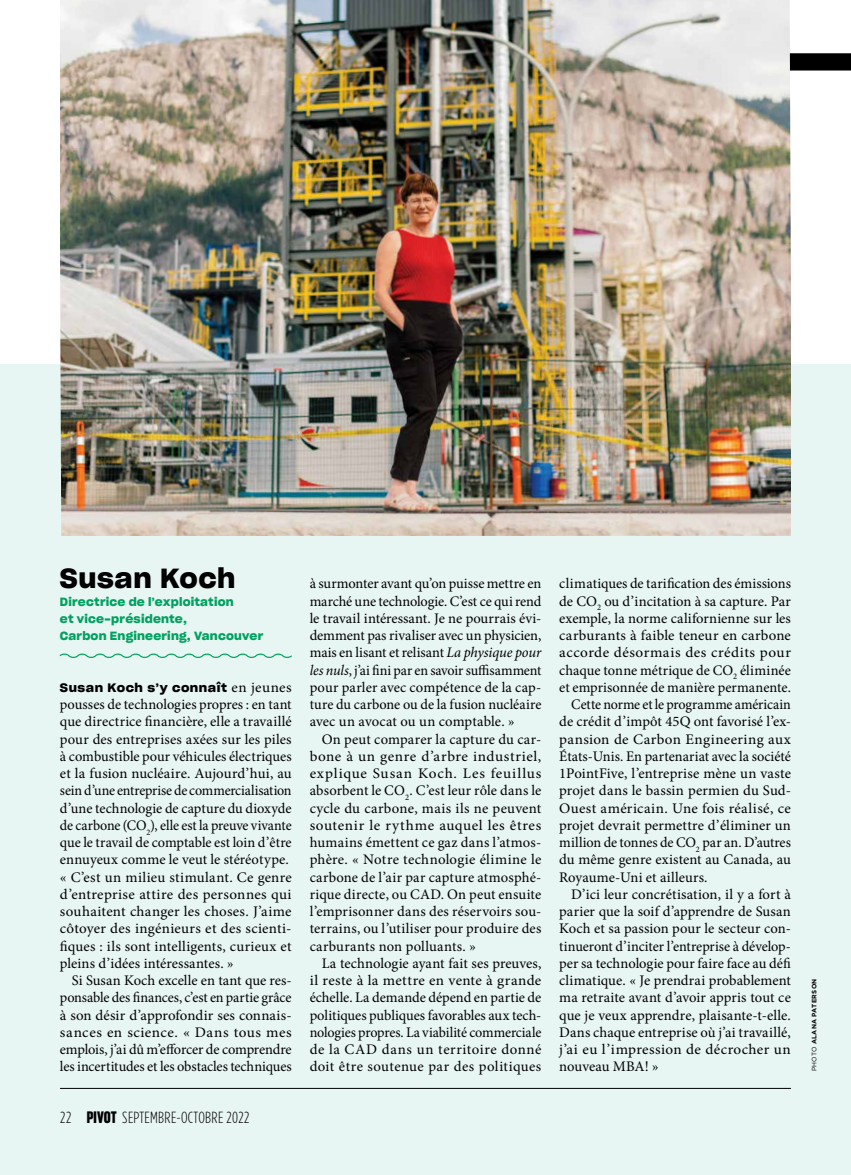
<style>
.page{position:relative;width:851px;height:1175px;background:#fff}
.page>*{position:absolute;margin:0;border:0;box-sizing:border-box;transform-origin:0 0}
.t1{font:27px "Sharp Grotesk Sm Bold 21";letter-spacing:.025em;color:#000}
.t2{font:300 16.2px "Gotham Condensed";letter-spacing:.02em;color:#000}
.t3{font:14.7px/17.2px "Minion Pro";letter-spacing:.005em;color:#000;text-align:justify}
.t4{font:14.7px/17.2px "Minion Pro";letter-spacing:.005em;color:#000;text-align:justify;scale:.96 1}
.t5{font:12px "Sharp Grotesk Sm Bold 21";letter-spacing:.045em;color:#000}
.t6{font:11.7px/17.2px "Sharp Grotesk Sm Bold 21";letter-spacing:.02em;color:#00a160}
.t7{font:700 6.3px "Gotham";letter-spacing:.045em;color:#000}
.s1{font-family:"Minion Pro";font-size:14.7px}
.s2{font-family:"Sharp Grotesk Bold 14";font-weight:400}
.s3{font-style:italic}
.s4{font-weight:400}
</style>
<div class="page">
<div style="left:0;top:364px;width:850px;height:810px;background:#e7f5f3"></div>
<svg style="left:59px;top:653px;width:233px;height:5px"></svg>
<hr style="left:60px;top:1088px;width:731px;height:1px;background:#000">
<div style="left:60px;top:53px;width:790px;height:17px;background:#000"></div>
<img style="left:60px;top:0;width:730px;height:536px">
<p class="t1" style="left:60px;top:556px;width:177px">Susan Koch</p>
<p class="t6" style="left:60px;top:592px;width:205px">Directrice de l’exploitation<br>et vice-présidente,<br>Carbon Engineering, Vancouver</p>
<p class="t5" style="left:60px;top:677px;width:233px">Susan Koch s’y connaît <span class="s1">en jeunes</span></p>
<p class="t3" style="left:60px;top:696px;width:233px;text-align:left">pousses de technologies propres : en tant que directrice financière, elle a travaillé pour des entreprises axées sur les piles à combustible pour véhicules électriques et la fusion nucléaire. Aujourd’hui, au sein d’une entreprise de commercialisation d’une technologie de capture du dioxyde de carbone (CO<sub>2</sub>), elle est la preuve vivante que le travail de comptable est loin d’être ennuyeux comme le veut le stéréotype. « C’est un milieu stimulant. Ce genre d’entreprise attire des personnes qui souhaitent changer les choses. J’aime côtoyer des ingénieurs et des scienti&shy;fiques : ils sont intelligents, curieux et pleins d’idées intéressantes. »</p>
<p class="t3" style="left:60px;top:971px;width:233px;text-indent:12px">Si Susan Koch excelle en tant que res&shy;ponsable des finances, c’est en partie grâce à son désir d’approfondir ses connais&shy;sances en science. « Dans tous mes emplois, j’ai dû m’efforcer de comprendre les incertitudes et les obstacles techniques</p>
<p class="t2" style="left:60px;top:1108px;width:191px">22 <span class="s2">PIVOT</span> SEPTEMBRE-OCTOBRE 2022</p>
<p class="t3" style="left:309px;top:575px;width:233px">à surmonter avant qu’on puisse mettre en marché une technologie. C’est ce qui rend le travail intéressant. Je ne pourrais évi&shy;demment pas rivaliser avec un physicien, mais en lisant et relisant <span class="s3">La physique pour les nuls</span>, j’ai fini par en savoir suffisamment pour parler avec compétence de la cap&shy;ture du carbone ou de la fusion nucléaire avec un avocat ou un comptable. »</p>
<p class="t3" style="left:309px;top:730px;width:233px;text-indent:12px">On peut comparer la capture du car&shy;bone à un genre d’arbre industriel, explique Susan Koch. Les feuillus absorbent le CO<sub>2</sub>. C’est leur rôle dans le cycle du carbone, mais ils ne peuvent soutenir le rythme auquel les êtres humains émettent ce gaz dans l’atmos&shy;phère. « Notre technologie élimine le carbone de l’air par capture atmosphé&shy;rique directe, ou CAD. On peut ensuite l’emprisonner dans des réservoirs sou&shy;terrains, ou l’utiliser pour produire des carburants non polluants. »</p>
<p class="t3" style="left:309px;top:954px;width:233px;text-indent:12px">La technologie ayant fait ses preuves, il reste à la mettre en vente à grande échelle. La demande dépend en partie de politiques publiques favorables aux tech&shy;nologies propres. La viabilité commerciale de la CAD dans un territoire donné doit être soutenue par des politiques</p>
<p class="t3" style="left:559px;top:575px;width:233px">climatiques de tarification des émissions de CO<sub>2</sub> ou d’incitation à sa capture. Par exemple, la norme californienne sur les carburants à faible teneur en carbone accorde désormais des crédits pour chaque tonne métrique de CO<sub>2</sub> éliminée et emprisonnée de manière permanente.</p>
<p class="t4" style="left:559px;top:696px;width:243px;text-indent:12px">Cette norme et le programme américain de crédit d’impôt 45Q ont favorisé l’ex&shy;pansion de Carbon Engineering aux États-Unis. En partenariat avec la société 1PointFive, l’entreprise mène un vaste projet dans le bassin permien du Sud-Ouest américain. Une fois réalisé, ce projet devrait permettre d’éliminer un million de tonnes de CO<sub>2</sub> par an. D’autres du même genre existent au Canada, au Royaume-Uni et ailleurs.</p>
<p class="t3" style="left:559px;top:885px;width:233px;text-indent:12px">D’ici leur concrétisation, il y a fort à parier que la soif d’apprendre de Susan Koch et sa passion pour le secteur con&shy;tinueront d’inciter l’entreprise à dévelop&shy;per sa technologie pour faire face au défi climatique. « Je prendrai probablement ma retraite avant d’avoir appris tout ce que je veux apprendre, plaisante-t-elle.<br>Dans chaque entreprise où j’ai travaillé, j’ai eu l’impression de décrocher un nouveau MBA! »</p>
<p class="t7" style="left:810px;top:1071px;width:94px;rotate:-90deg"><span class="s4">PHOTO</span> ALANA PATERSON</p>
</div>
